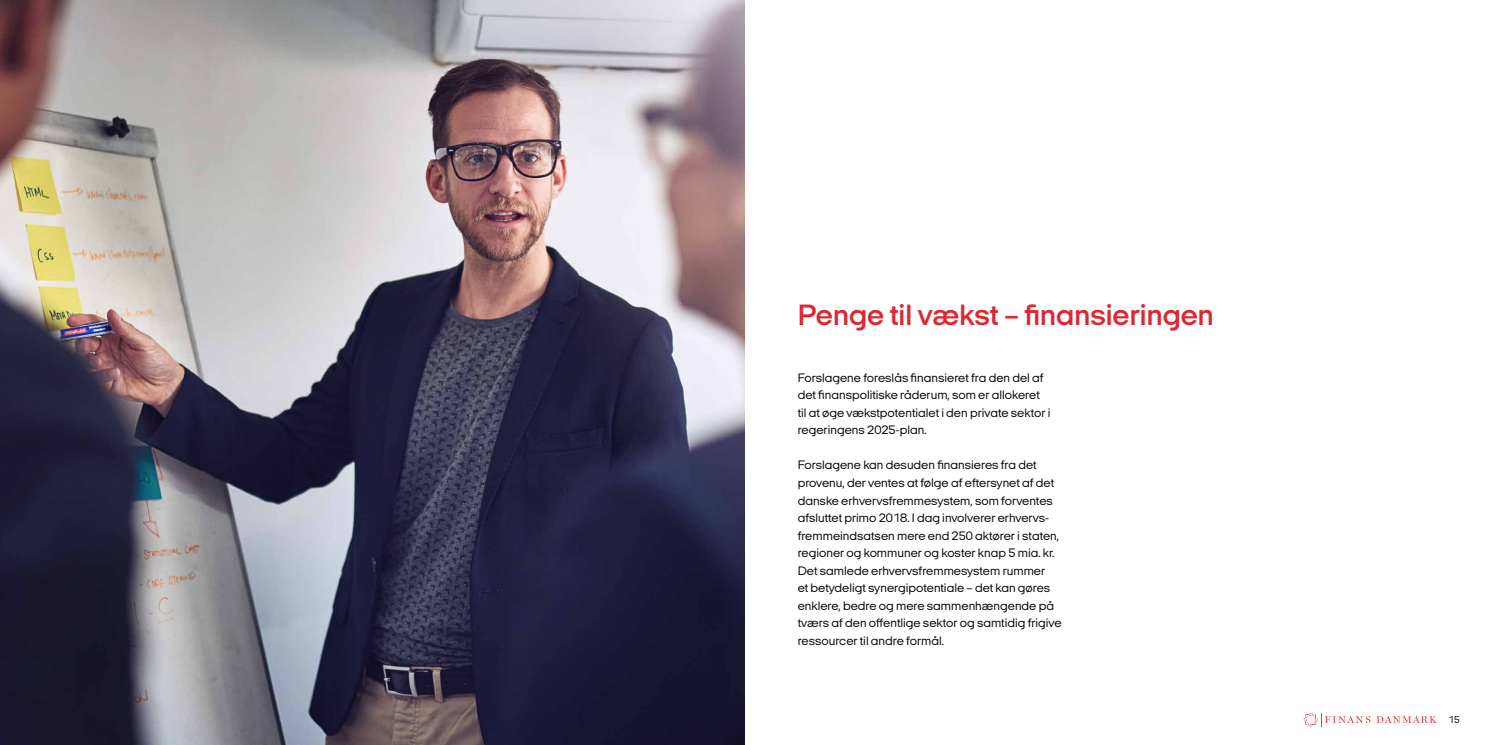
<style>
.page{position:relative;width:1489px;height:745px;background:#fff}
.page>*{position:absolute;margin:0;border:0;box-sizing:border-box;transform-origin:0 0}
.t1{font:600 30px "Italian Plate No 2 Expanded";color:#dc2833}
.t2{font:12.5px/17.5px "Italian Plate No 2 Expanded";color:#000}
.t3{font:10px "Italian Plate No 2 Expanded";color:#000}
</style>
<div class="page">
<svg style="left:1303px;top:712px;width:67px;height:14px"></svg>
<svg style="left:1376px;top:716px;width:60px;height:6px"></svg>
<img style="left:0;top:0;width:744px;height:744px">
<h1 class="t1" style="left:797px;top:298px;width:418px">Penge til vækst – finansieringen</h1>
<p class="t2" style="left:797px;top:368px;width:254px">Forslagene foreslås finansieret fra den del af det finanspolitiske råderum, som er allokeret til at øge vækstpotentialet i den private sektor i regeringens 2025-plan.</p>
<p class="t2" style="left:797px;top:456px;width:265px">Forslagene kan desuden finansieres fra det provenu, der ventes at følge af eftersynet af det danske erhvervsfremmesystem, som forventes afsluttet primo 2018. I dag involverer erhvervs&shy;fremmeindsatsen mere end 250 aktører i staten, regioner og kommuner og koster knap 5 mia. kr.<br>Det samlede erhvervsfremmesystem rummer<br>et betydeligt synergipotentiale – det kan gøres enklere, bedre og mere sammenhængende på tværs af den offentlige sektor og samtidig frigive ressourcer til andre formål.</p>
<p class="t3" style="left:1448px;top:713px;width:13px">15</p>
</div>
